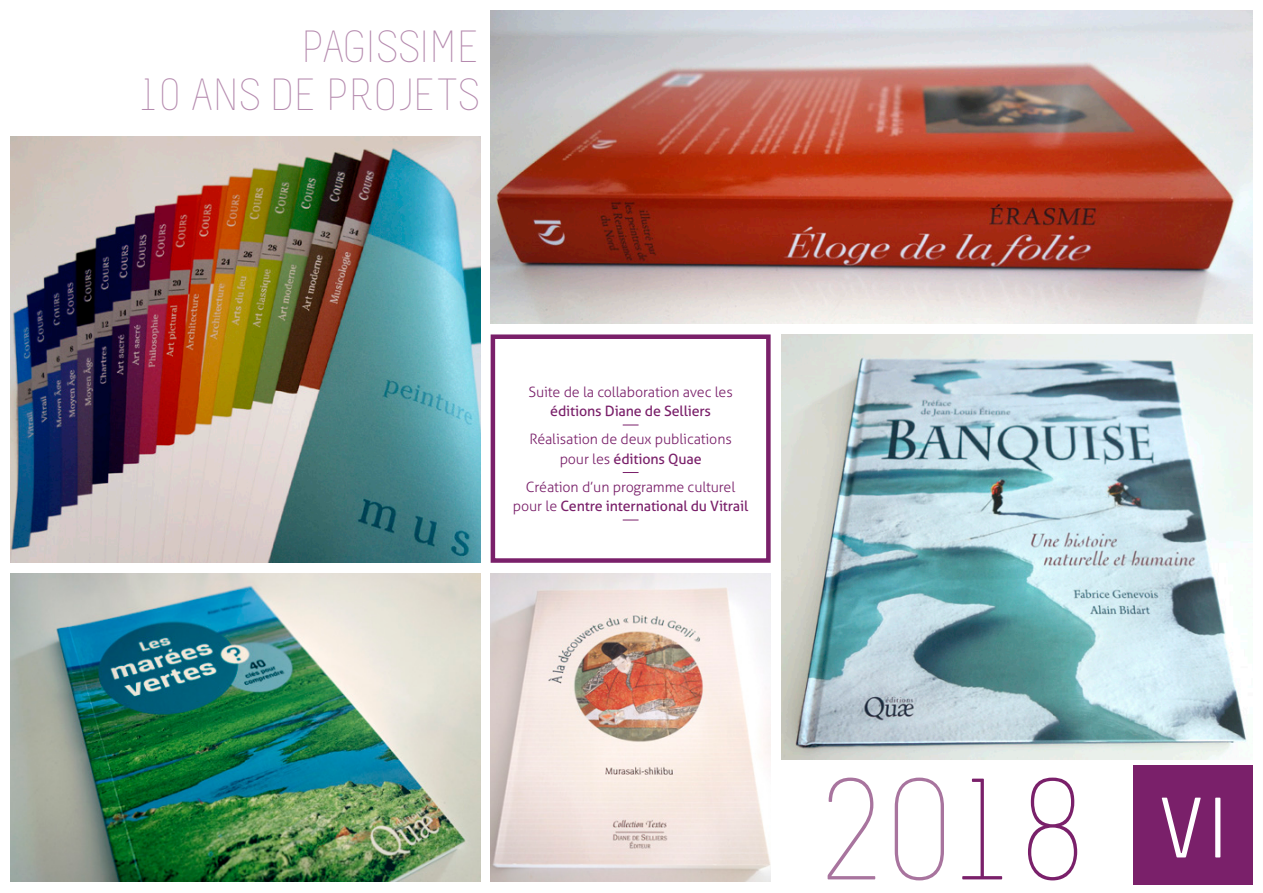
<style>
.page{position:relative;width:1263px;height:893px;background:#fff}
.page>*{position:absolute;margin:0;border:0;box-sizing:border-box;transform-origin:0 0}
.t1{font:300 144px "Melbourne";color:#a8749e}
.t2{font:85.5px "Melbourne";color:#fff}
.t3{font:300 45px/48px "Melbourne";color:#b58aae;text-align:right}
.collaboration{font:300 14.25px/19.5px "Aller";letter-spacing:-.01em;color:#7a206a;text-align:center}
.s1{font-weight:400}
.s2{color:#7a206a}
</style>
<div class="page">
<svg style="left:623px;top:425px;width:15px;height:1px"></svg>
<svg style="left:623px;top:472px;width:15px;height:1px"></svg>
<svg style="left:623px;top:520px;width:15px;height:1px"></svg>
<div style="left:491px;top:334px;width:280px;height:229px;border:4px solid #7a206a"></div>
<div style="left:1133px;top:766px;width:119px;height:119px;background:#7a206a"></div>
<img style="left:11px;top:136px;width:469px;height:427px">
<img style="left:781px;top:334px;width:471px;height:425px">
<img style="left:491px;top:573px;width:280px;height:309px">
<img style="left:491px;top:11px;width:761px;height:313px">
<img style="left:11px;top:573px;width:469px;height:309px">
<h3 class="t3" style="left:141px;top:23px;width:341px">PAGISSIME<br>10 ANS DE PROJETS</h3>
<p class="collaboration" style="left:528px;top:382px;width:206px">Suite de la collaboration avec les <span class="s1">éditions Diane de Selliers</span></p>
<p class="collaboration" style="left:529px;top:429px;width:204px">Réalisation de deux publications pour les <span class="s1">éditions Quae</span></p>
<p class="collaboration" style="left:513px;top:477px;width:237px">Création d’un programme culturel pour le <span class="s1">Centre international du Vitrail</span></p>
<p class="t1" style="left:821px;top:755px;width:266px">20<span class="s2">18</span></p>
<p class="t2" style="left:1158px;top:783px;width:70px">VI</p>
</div>
